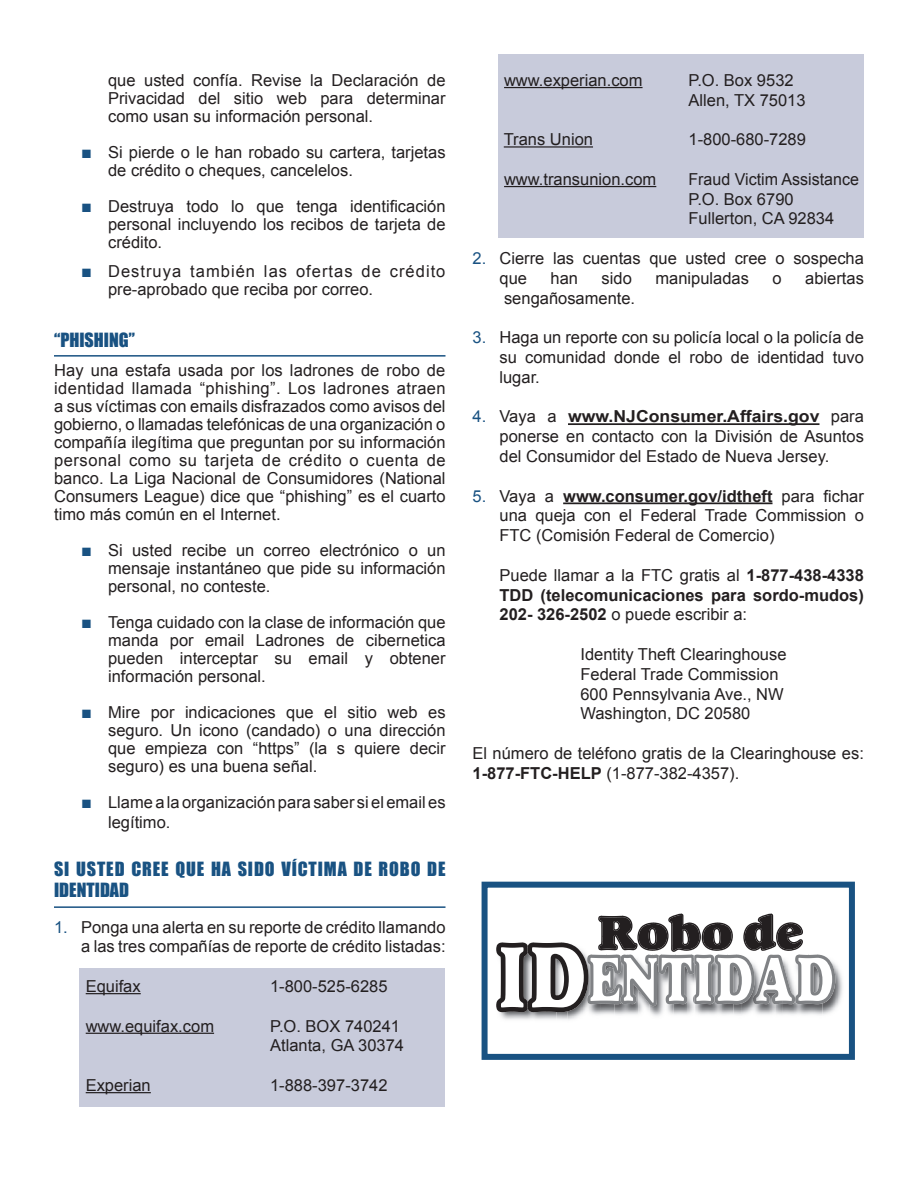
<style>
.page{position:relative;width:918px;height:1188px;background:#fff}
.page>*{position:absolute;margin:0;border:0;box-sizing:border-box;transform-origin:0 0}
.t1{font:18px/21.6px "Impact";letter-spacing:.05em;color:#195282}
.t2{font:18px "Impact";color:#195282}
.t3{font:16.5px/18px "Arial";color:#231f20;text-align:justify}
.t4{font:700 16.5px/19.8px "Arial";color:#231f20;text-align:justify}
.t5{font:16.5px/18px "Arial";letter-spacing:.06em;color:#231f20}
.s1{font-size:18px;color:#195282}
.s2{color:#195282}
.s3{font-weight:700}
.s4{font-weight:400}
</style>
<div class="page">
<div style="left:499px;top:54px;width:365px;height:183px;background:#c8cbdb"></div>
<div style="left:80px;top:968px;width:365px;height:139px;background:#c8cbdb"></div>
<hr style="left:86px;top:993px;width:55px;height:1px;background:#231f20">
<hr style="left:86px;top:1033px;width:128px;height:1px;background:#231f20">
<hr style="left:86px;top:1092px;width:65px;height:1px;background:#231f20">
<hr style="left:54px;top:355px;width:392px;height:2px;background:#195282">
<hr style="left:54px;top:906px;width:392px;height:2px;background:#195282">
<hr style="left:504px;top:87px;width:139px;height:1px;background:#231f20">
<hr style="left:504px;top:146px;width:89px;height:2px;background:#231f20">
<hr style="left:504px;top:186px;width:152px;height:1px;background:#231f20">
<hr style="left:568px;top:423px;width:251px;height:2px;background:#231f20">
<hr style="left:563px;top:502px;width:210px;height:2px;background:#231f20">
<div style="left:482px;top:882px;width:373px;height:178px;border:6px solid #195282"></div>
<img style="left:481px;top:925px;width:86px;height:115px">
<img style="left:508px;top:1012px;width:49px;height:28px">
<img style="left:567px;top:1012px;width:215px;height:8px">
<img style="left:639px;top:1012px;width:10px;height:8px">
<img style="left:782px;top:938px;width:70px;height:97px">
<img style="left:695px;top:1012px;width:27px;height:8px">
<img style="left:734px;top:1012px;width:7px;height:8px">
<svg style="left:496px;top:914px;width:339px;height:98px"></svg>
<p class="t3" style="left:108px;top:72px;width:339px">que usted confía. Revise la Declaración de Privacidad del sitio web para determinar como usan su información personal.</p>
<p class="t3" style="left:108px;top:144px;width:339px;text-indent:-27px"><span class="s1">■</span> Si pierde o le han robado su cartera, tarjetas de crédito o cheques, cancelelos.</p>
<p class="t3" style="left:108px;top:198px;width:339px;text-indent:-27px"><span class="s1">■</span> Destruya todo lo que tenga identificación personal incluyendo los recibos de tarjeta de crédito.</p>
<p class="t5" style="left:108px;top:262px;width:339px;text-indent:-27px"><span class="s1">■</span> Destruya también las ofertas de crédito pre-aprobado que reciba por correo.</p>
<p class="t2" style="left:54px;top:326px;width:82px">“PHISHING”</p>
<p class="t3" style="left:54px;top:361px;width:393px">Hay una estafa usada por los ladrones de robo de identidad llamada “phishing”. Los ladrones atraen a sus víctimas con emails disfrazados como avisos del gobierno, o llamadas telefónicas de una organización o compañía ilegítima que preguntan por su información personal como su tarjeta de crédito o cuenta de banco. La Liga Nacional de Consumidores (National Consumers League) dice que “phishing” es el cuarto timo más común en el Internet.</p>
<p class="t3" style="left:108px;top:541px;width:339px;text-indent:-27px"><span class="s1">■</span> Si usted recibe un correo electrónico o un mensaje instantáneo que pide su información personal, no conteste.</p>
<p class="t3" style="left:108px;top:613px;width:339px;text-indent:-27px"><span class="s1">■</span> Tenga cuidado con la clase de información que manda por email Ladrones de cibernetica pueden interceptar su email y obtener información personal.</p>
<p class="t3" style="left:108px;top:703px;width:339px;text-indent:-27px"><span class="s1">■</span> Mire por indicaciones que el sitio web es seguro. Un icono (candado) o una dirección que empieza con “https” (la s quiere decir seguro) es una buena señal.</p>
<p class="t3" style="left:108px;top:793px;width:339px;line-height:19.8px;text-indent:-27px"><span class="s1">■</span> Llame a la organización para saber si el email es legítimo.</p>
<p class="t1" style="left:54px;top:857px;width:393px">SI USTED CREE QUE HA SIDO VÍCTIMA DE ROBO DE<br>IDENTIDAD</p>
<p class="t3" style="left:54px;top:917px;width:393px;line-height:19.8px;text-align:right"><span class="s2">1.</span> Ponga una alerta en su reporte de crédito llamando a las tres compañías de reporte de crédito listadas:</p>
<p class="t3" style="left:86px;top:977px;width:57px">Equifax</p>
<p class="t3" style="left:270px;top:977px;width:119px">1-800-525-6285</p>
<p class="t3" style="left:86px;top:1017px;width:130px">www.equifax.com</p>
<p class="t3" style="left:270px;top:1016px;width:135px;line-height:19.8px">P.O. BOX 740241<br>Atlanta, GA 30374</p>
<p class="t3" style="left:86px;top:1076px;width:67px">Experian</p>
<p class="t3" style="left:270px;top:1076px;width:119px">1-888-397-3742</p>
<p class="t3" style="left:504px;top:71px;width:140px">www.experian.com</p>
<p class="t3" style="left:689px;top:70px;width:119px;line-height:19.8px">P.O. Box 9532<br>Allen, TX 75013</p>
<p class="t3" style="left:504px;top:131px;width:91px">Trans Union</p>
<p class="t3" style="left:689px;top:131px;width:119px">1-800-680-7289</p>
<p class="t3" style="left:504px;top:170px;width:154px">www.transunion.com</p>
<p class="t3" style="left:688px;top:169px;width:172px;line-height:19.8px;text-align:left">Fraud Victim Assistance<br>P.O. Box 6790<br>Fullerton, CA 92834</p>
<p class="t3" style="left:499px;top:248px;width:366px;line-height:19.8px;text-indent:-27px"><span class="s2">2.</span> Cierre las cuentas que usted cree o sospecha que</p>
<p class="t3" style="left:551px;top:269px;width:29px">han</p>
<p class="t3" style="left:602px;top:269px;width:32px">sido</p>
<p class="t3" style="left:655px;top:269px;width:95px">manipuladas</p>
<p class="t3" style="left:773px;top:269px;width:11px">o</p>
<p class="t3" style="left:805px;top:269px;width:60px">abiertas</p>
<p class="t3" style="left:504px;top:289px;width:133px">sengañosamente.</p>
<p class="t3" style="left:499px;top:328px;width:366px;line-height:19.8px;text-indent:-27px"><span class="s2">3.</span> Haga un reporte con su policía local o la policía de su comunidad donde el robo de identidad tuvo lugar.</p>
<p class="t3" style="left:499px;top:407px;width:366px;line-height:19.8px;text-indent:-27px"><span class="s2">4.</span> Vaya a <span class="s3">www.NJConsumer.Affairs.gov</span> para ponerse en contacto con la División de Asuntos del Consumidor del Estado de Nueva Jersey.</p>
<p class="t3" style="left:499px;top:486px;width:366px;line-height:19.8px;text-indent:-27px"><span class="s2">5.</span> Vaya a <span class="s3">www.consumer.gov/idtheft</span> para fichar una queja con el Federal Trade Commission o FTC (Comisión Federal de Comercio)</p>
<p class="t4" style="left:499px;top:566px;width:366px"><span class="s4">Puede llamar a la FTC gratis al</span> 1-877-438-4338<br>TDD (telecomunicaciones para sordo-mudos)<br>202- 326-2502 <span class="s4">o puede escribir a:</span></p>
<p class="t3" style="left:580px;top:644px;width:208px;line-height:19.8px;text-align:left">Identity Theft Clearinghouse<br>Federal Trade Commission<br>600 Pennsylvania Ave., NW<br>Washington, DC 20580</p>
<p class="t3" style="left:472px;top:743px;width:393px;line-height:19.8px">El número de teléfono gratis de la Clearinghouse es:<br><span class="s3">1-877-FTC-HELP</span> (1-877-382-4357).</p>
</div>
